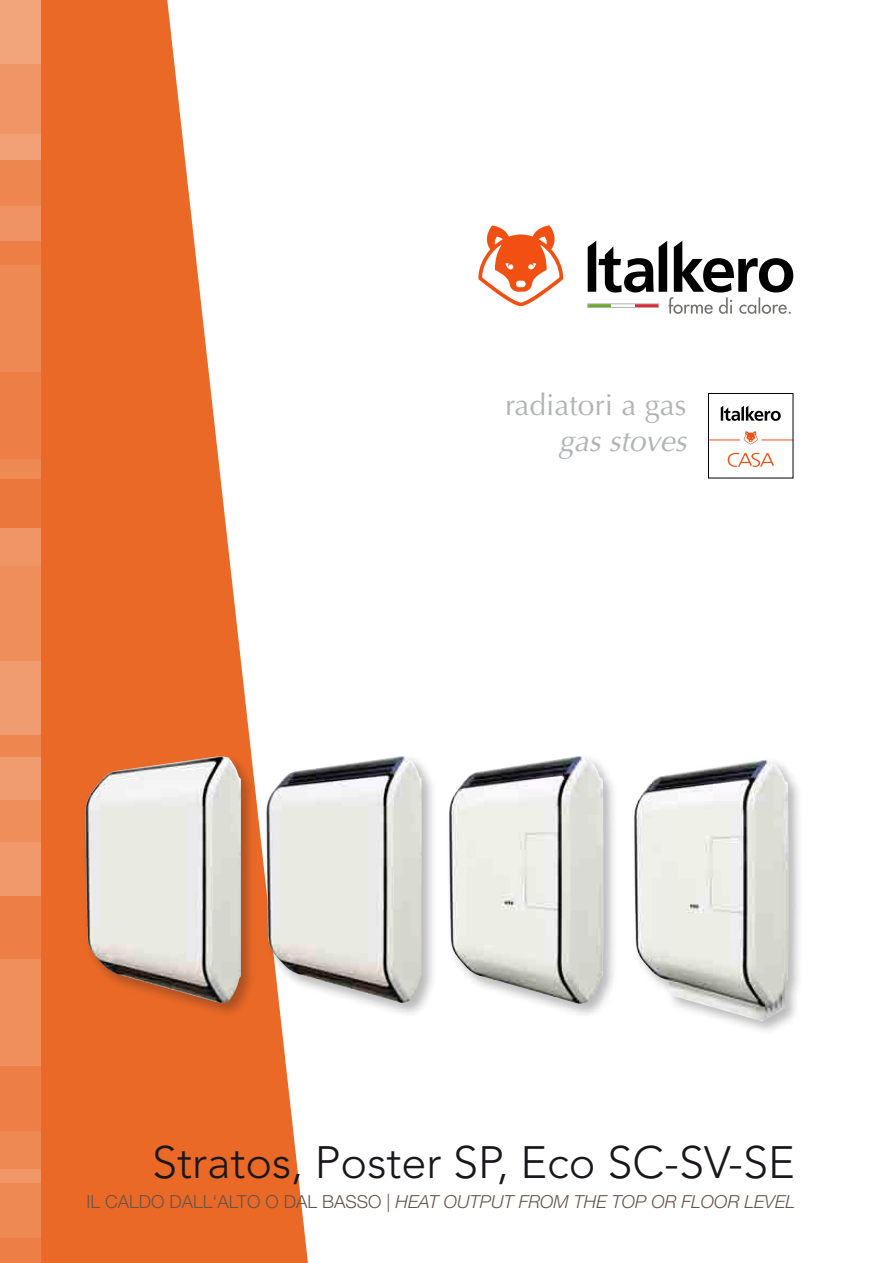
<style>
.page{position:relative;width:893px;height:1263px;background:#fff}
.page>*{position:absolute;margin:0;border:0;box-sizing:border-box;transform-origin:0 0}
.t1{font:300 45px "Avenir LT";color:#1a171c}
.t2{font:30px "Optima";color:#b1b3b4}
.t3{font:italic 30px "Optima";color:#b1b3b4}
.t4{font:italic 300 18px "Helvetica Neue LT Std";color:#685349}
.s1{font-style:normal}
</style>
<div class="page">
<svg style="left:40px;top:0;width:268px;height:1263px;fill:#eb6926"></svg>
<div style="left:0;top:0;width:40px;height:159px;background:#f09566"></div>
<div style="left:0;top:528px;width:40px;height:207px;background:#ef8e5b"></div>
<svg style="left:0;top:661px;width:40px;height:96px;fill:#f19c70"></svg>
<div style="left:0;top:757px;width:40px;height:138px;background:linear-gradient(to right,#f09768,#f09768)"></div>
<div style="left:0;top:206px;width:40px;height:272px;background:#ed7e45"></div>
<div style="left:0;top:895px;width:40px;height:236px;background:#ed7e45"></div>
<div style="left:0;top:266px;width:40px;height:106px;background:#ef8954"></div>
<svg style="left:0;top:134px;width:40px;height:106px"></svg>
<svg style="left:0;top:460px;width:40px;height:106px"></svg>
<div style="left:0;top:0;width:40px;height:64px;background:#f2a47b"></div>
<div style="left:0;top:1131px;width:40px;height:106px;background:#ef8954"></div>
<div style="left:0;top:959px;width:40px;height:106px;background:#f08e5c"></div>
<div style="left:0;top:1169px;width:40px;height:94px;background:linear-gradient(to bottom,#f19362,#ed7d44)"></div>
<svg style="left:478px;top:225px;width:85px;height:81px"></svg>
<svg style="left:588px;top:241px;width:205px;height:73px"></svg>
<div style="left:587px;top:304px;width:72px;height:4px;border:1px solid #b3b3b3"></div>
<hr style="left:761px;top:440px;width:32px;height:1px;background:#f04d21">
<hr style="left:709px;top:440px;width:31px;height:1px;background:#f04d21">
<div style="left:708px;top:393px;width:85px;height:85px;border:1px solid #000"></div>
<svg style="left:721px;top:406px;width:60px;height:15px"></svg>
<svg style="left:728px;top:453px;width:46px;height:14px"></svg>
<svg style="left:744px;top:431px;width:14px;height:13px"></svg>
<div style="left:263px;top:753px;width:174px;height:265px;background:#1a171c;opacity:.3"></div>
<img style="left:266px;top:756px;width:156px;height:247px">
<div style="left:83px;top:753px;width:173px;height:265px;background:#1a171c;opacity:.3"></div>
<img style="left:85px;top:756px;width:156px;height:247px">
<div style="left:631px;top:757px;width:173px;height:279px;background:#1a171c;opacity:.3"></div>
<img style="left:634px;top:760px;width:155px;height:261px">
<div style="left:446px;top:753px;width:173px;height:265px;background:#1a171c;opacity:.3"></div>
<img style="left:449px;top:756px;width:154px;height:248px">
<h2 class="t2" style="left:505px;top:387px;width:183px">radiatori a gas</h2>
<h2 class="t3" style="left:559px;top:423px;width:129px">gas stoves</h2>
<h1 class="t1" style="left:152px;top:1136px;width:644px">Stratos, Poster SP, Eco SC-SV-SE</h1>
<p class="t4" style="left:87px;top:1191px;width:710px"><span class="s1">IL CALDO DALL‘ALTO O DAL BASSO |</span> HEAT OUTPUT FROM THE TOP OR FLOOR LEVEL</p>
</div>
